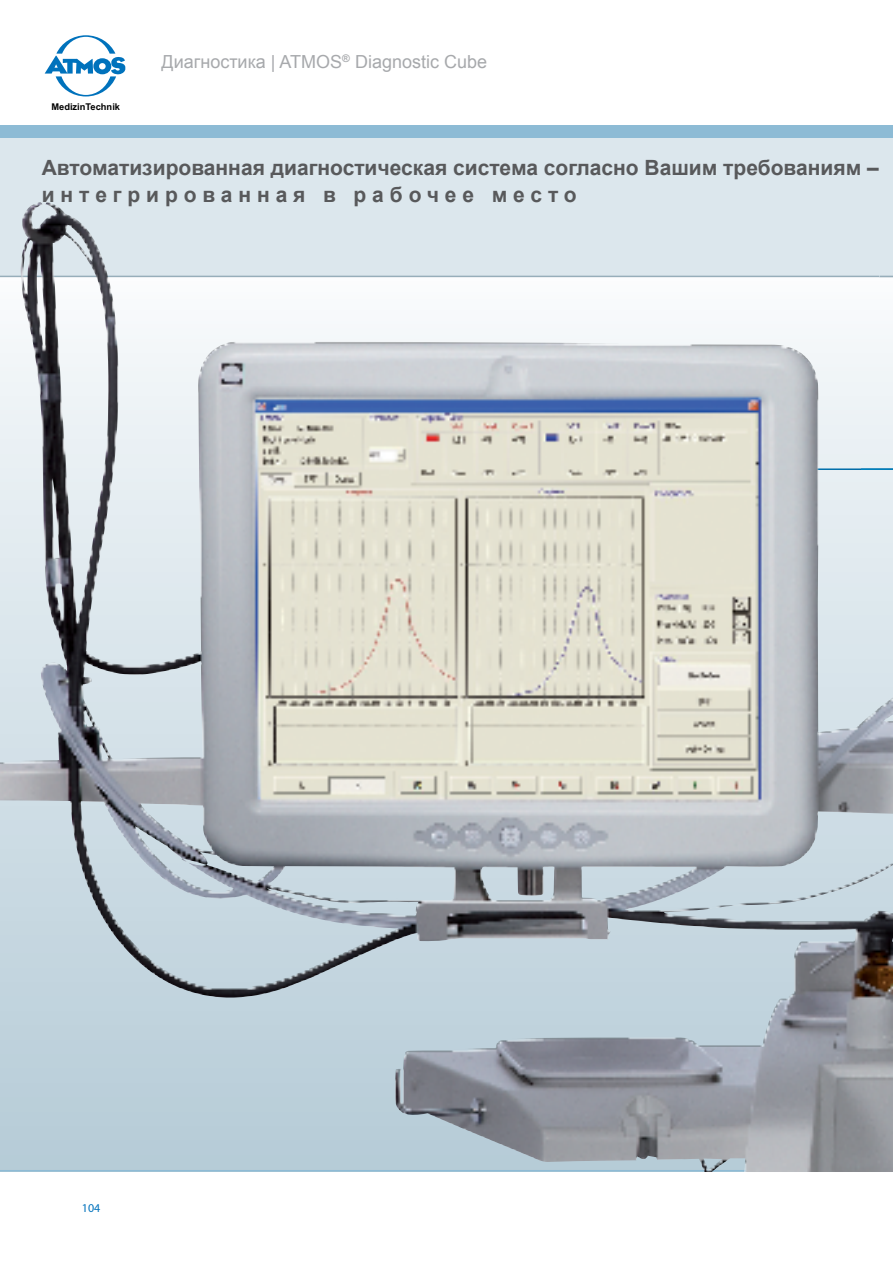
<style>
.page{position:relative;width:893px;height:1263px;background:#fff}
.page>*{position:absolute;margin:0;border:0;box-sizing:border-box;transform-origin:0 0}
.t1{font:700 21px/27px "Arial";color:#58595b}
.t2{font:18px "Arial";color:#a7a9ac}
.t3{font:12px "Myriad Pro";color:#0072bc}
.t4{font:700 9.3px "Arial";color:#000}
</style>
<div class="page">
<div style="left:0;top:125px;width:893px;height:13px;background:#8dbbd5"></div>
<div style="left:0;top:138px;width:893px;height:138px;background:#dce7ed"></div>
<img style="left:0;top:202px;width:893px;height:970px">
<svg style="left:45px;top:35px;width:80px;height:61px"></svg>
<p class="t4" style="left:51px;top:100px;width:70px">MedizinTechnik</p>
<p class="t2" style="left:162px;top:50px;width:327px">Диагностика | ATMOS<sup>®</sup> Diagnostic Cube</p>
<p class="t1" style="left:42px;top:154px;width:838px">Автоматизированная диагностическая система согласно Вашим требованиям – интегрированная в рабочее место</p>
<p class="t3" style="left:82px;top:1200px;width:20px">104</p>
</div>
